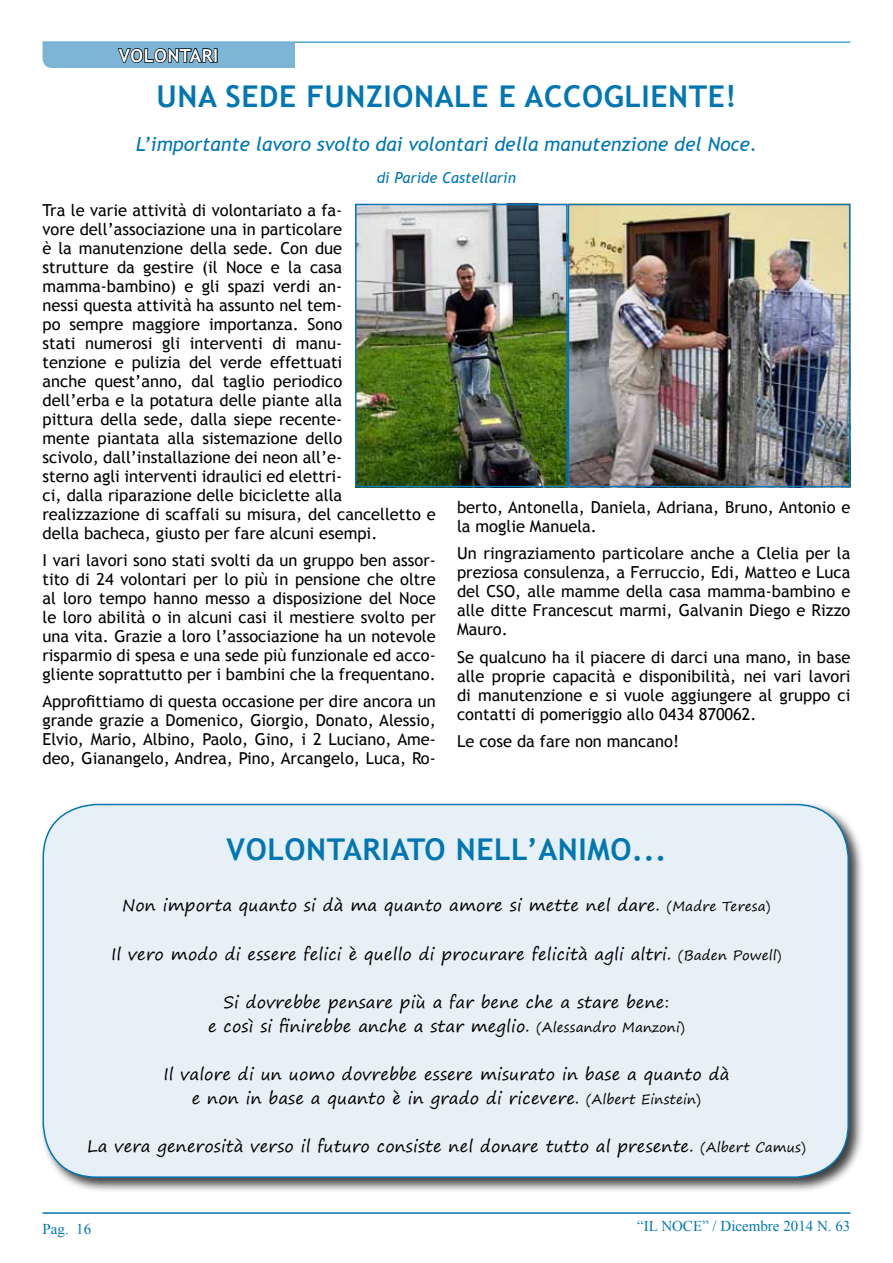
<style>
.page{position:relative;width:893px;height:1263px;background:#fff}
.page>*{position:absolute;margin:0;border:0;box-sizing:border-box;transform-origin:0 0}
.t1{font:700 30px "Trebuchet MS";letter-spacing:.02em;color:#0077b3}
.t2{font:italic 19.5px "Trebuchet MS";color:#0077b3}
.t3{font:700 18px "Trebuchet MS";color:#fff}
.t4{font:16.5px/18.9px "Trebuchet MS";color:#000;text-align:justify}
.t5{font:16.5px/24.2px "Segoe Print";letter-spacing:.01em;color:#000;text-align:center}
.t6{font:15px "Times New Roman";color:#0077b3}
.t7{font:italic 15px "Trebuchet MS";color:#0077b3}
.s1{font-size:13.5px}
</style>
<div class="page">
<hr style="left:43px;top:1212px;width:807px;height:2px;background:#0077b3">
<hr style="left:43px;top:42px;width:807px;height:1px;background:#0077b3">
<svg style="left:43px;top:43px;width:252px;height:25px;background:#6fa0be"></svg>
<div style="left:214px;top:48px;width:4px;height:15px;border:2px solid #000"></div>
<img style="left:358px;top:207px;width:489px;height:277px">
<div style="left:568px;top:204px;width:282px;height:283px;border:2px solid #0077b3"></div>
<div style="left:355px;top:204px;width:213px;height:283px;border:2px solid #0077b3"></div>
<div style="left:40px;top:801px;width:824px;height:392px;background:#000;opacity:.75"></div>
<div style="left:43px;top:804px;width:805px;height:373px;background:#e7f0f7;border-radius:53px"></div>
<div style="left:43px;top:804px;width:806px;height:374px;border:2px solid #0077b3;border-radius:53px"></div>
<p class="t3" style="left:119px;top:44px;width:48px">VOLONTA</p>
<p class="t3" style="left:202px;top:44px;width:15px">RI</p>
<h1 class="t1" style="left:156px;top:78px;width:170px">UNA SEDE FUN</h1>
<h1 class="t1" style="left:366px;top:78px;width:36px">ZIONA</h1>
<h1 class="t1" style="left:454px;top:78px;width:91px">LE E ACCOG</h1>
<h1 class="t1" style="left:624px;top:78px;width:114px">LIENTE!</h1>
<p class="t2" style="left:136px;top:133px;width:623px">L’importante lavoro svolto dai volontari della manutenzione del Noce.</p>
<p class="t7" style="left:377px;top:168px;width:141px">di Paride Castellarin</p>
<p class="t4" style="left:43px;top:201px;width:395px;text-align:left">Tra le varie attività di volontariato a fa-<br>vore dell’associazione una in particolare<br>è la manutenzione della sede. Con due<br>strutture da gestire (il Noce e la casa mamma-bambino) e gli spazi verdi an-<br>nessi questa attività ha assunto nel tem-<br>po sempre maggiore importanza. Sono<br>stati numerosi gli interventi di manu-<br>tenzione e pulizia del verde effettuati<br>anche quest’anno, dal taglio periodico<br>dell’erba e la potatura delle piante alla<br>pittura della sede, dalla siepe recente-<br>mente piantata alla sistemazione dello<br>scivolo, dall’installazione dei neon all’e-<br>sterno agli interventi idraulici ed elettri-<br>ci, dalla riparazione delle biciclette alla realizzazione di scaffali su misura, del cancelletto e della bacheca, giusto per fare alcuni esempi.</p>
<p class="t4" style="left:43px;top:551px;width:395px">I vari lavori sono stati svolti da un gruppo ben assor&shy;tito di 24 volontari per lo più in pensione che oltre al loro tempo hanno messo a disposizione del Noce le loro abilità o in alcuni casi il mestiere svolto per una vita. Grazie a loro l’associazione ha un notevole risparmio di spesa e una sede più funzionale ed acco&shy;gliente soprattutto per i bambini che la frequentano.</p>
<p class="t4" style="left:43px;top:692px;width:395px">Approfittiamo di questa occasione per dire ancora un grande grazie a Domenico, Giorgio, Donato, Alessio, Elvio, Mario, Albino, Paolo, Gino, i 2 Luciano, Ame&shy;deo, Gianangelo, Andrea, Pino, Arcangelo, Luca, Ro-</p>
<p class="t4" style="left:457px;top:498px;width:395px">berto, Antonella, Daniela, Adriana, Bruno, Antonio e la moglie Manuela.</p>
<p class="t4" style="left:457px;top:544px;width:395px">Un ringraziamento particolare anche a Clelia per la preziosa consulenza, a Ferruccio, Edi, Matteo e Luca del CSO, alle mamme della casa mamma-bambino e alle ditte Francescut marmi, Galvanin Diego e Rizzo Mauro.</p>
<p class="t4" style="left:457px;top:648px;width:395px">Se qualcuno ha il piacere di darci una mano, in base alle proprie capacità e disponibilità, nei vari lavori di manutenzione e si vuole aggiungere al gruppo ci contatti di pomeriggio allo 0434 870062.</p>
<p class="t4" style="left:457px;top:732px;width:223px">Le cose da fare non mancano!</p>
<h1 class="t1" style="left:226px;top:830px;width:79px">VOLONTA</h1>
<h1 class="t1" style="left:363px;top:830px;width:36px">RIATO</h1>
<h1 class="t1" style="left:456px;top:830px;width:103px">NELL’ANIMO</h1>
<h1 class="t1" style="left:632px;top:830px;width:36px">...</h1>
<p class="t5" style="left:122px;top:893px;width:650px">Non importa quanto si dà ma quanto amore si mette nel dare. <span class="s1">(Madre Teresa)</span></p>
<p class="t5" style="left:111px;top:941px;width:672px">Il vero modo di essere felici è quello di procurare felicità agli altri. <span class="s1">(Baden Powell)</span></p>
<p class="t5" style="left:208px;top:989px;width:478px">Si dovrebbe pensare più a far bene che a stare bene:<br>e così si finirebbe anche a star meglio. <span class="s1">(Alessandro Manzoni)</span></p>
<p class="t5" style="left:163px;top:1062px;width:568px">Il valore di un uomo dovrebbe essere misurato in base a quanto dà e non in base a quanto è in grado di ricevere. <span class="s1">(Albert Einstein)</span></p>
<p class="t5" style="left:87px;top:1134px;width:720px">La vera generosità verso il futuro consiste nel donare tutto al presente. <span class="s1">(Albert Camus)</span></p>
<p class="t6" style="left:43px;top:1218px;width:50px">Pag. 16</p>
<p class="t6" style="left:637px;top:1216px;width:215px">“IL NOCE” / Dicembre 2014 N. 63</p>
</div>
